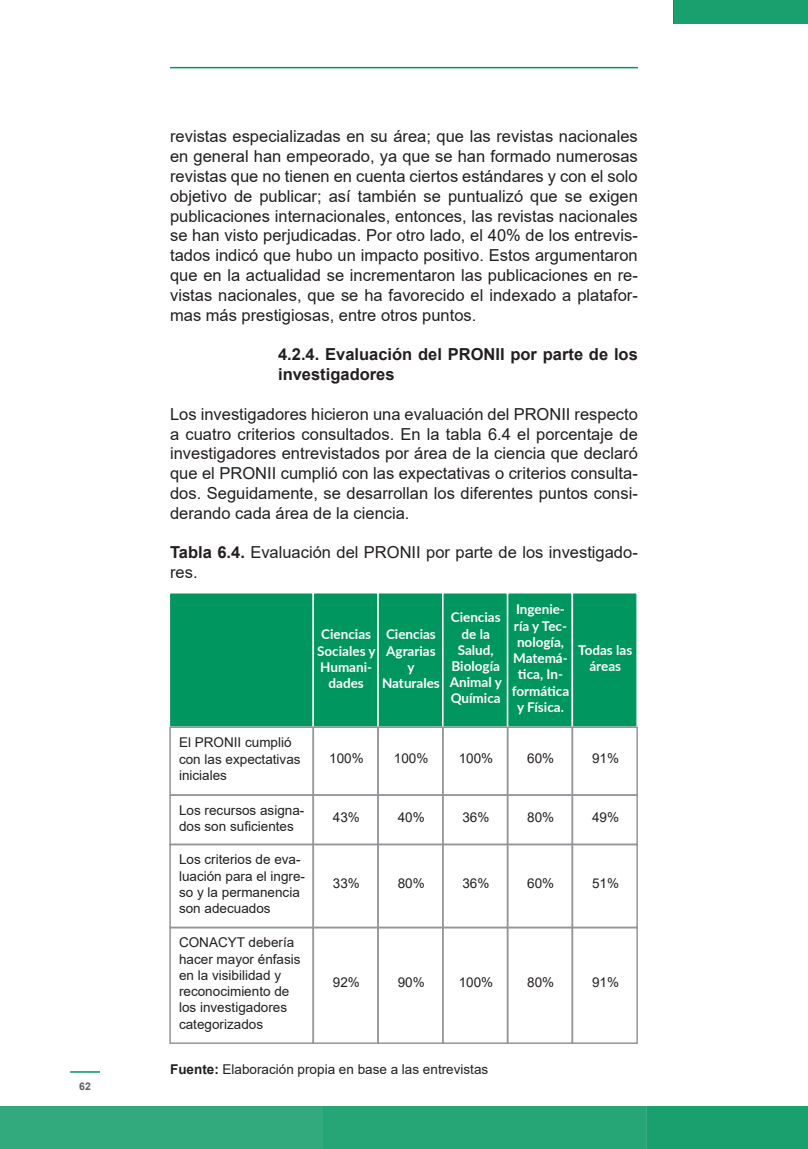
<style>
.page{position:relative;width:808px;height:1149px;background:#fff}
.page>*{position:absolute;margin:0;border:0;box-sizing:border-box;transform-origin:0 0}
.t1{font:16.5px/19.8px "Arial";color:#231f20;text-align:justify}
.t2{font:700 16.5px/19.8px "Arial";color:#231f20}
.t3{font:13.5px/16.2px "Arial";color:#231f20}
.t4{font:700 13.5px/16.2px "Lato";color:#fff;text-align:center}
.t5{font:700 10.5px "Arial";color:#5e5f5f}
.s1{font-weight:700}
</style>
<div class="page">
<div style="left:674px;top:0;width:134px;height:23px;background:#19a06e"></div>
<div style="left:0;top:1106px;width:323px;height:42px;background:#32aa7e"></div>
<div style="left:323px;top:1106px;width:323px;height:42px;background:#26a576"></div>
<div style="left:646px;top:1106px;width:162px;height:42px;background:#19a06e"></div>
<hr style="left:170px;top:67px;width:468px;height:1px;background:#00965f">
<hr style="left:70px;top:1070px;width:30px;height:2px;background:#00965f">
<div style="left:169px;top:591px;width:145px;height:136px;background:#00965f;border:2px solid #fff"></div>
<div style="left:312px;top:591px;width:67px;height:136px;background:#00965f;border:2px solid #fff"></div>
<div style="left:377px;top:591px;width:67px;height:136px;background:#00965f;border:2px solid #fff"></div>
<div style="left:442px;top:591px;width:66px;height:136px;background:#00965f;border:2px solid #fff"></div>
<div style="left:507px;top:591px;width:66px;height:136px;background:#00965f;border:2px solid #fff"></div>
<div style="left:572px;top:591px;width:66px;height:136px;background:#00965f;border:2px solid #fff"></div>
<div style="left:169px;top:726px;width:145px;height:69px;border:2px solid #939598"></div>
<div style="left:169px;top:794px;width:145px;height:50px;border:2px solid #939598"></div>
<div style="left:169px;top:926px;width:145px;height:117px;border:2px solid #939598"></div>
<div style="left:169px;top:843px;width:145px;height:84px;border:2px solid #939598"></div>
<div style="left:312px;top:726px;width:67px;height:69px;border:2px solid #939598"></div>
<div style="left:312px;top:794px;width:67px;height:50px;border:2px solid #939598"></div>
<div style="left:312px;top:926px;width:67px;height:117px;border:2px solid #939598"></div>
<div style="left:312px;top:843px;width:67px;height:84px;border:2px solid #939598"></div>
<div style="left:377px;top:726px;width:67px;height:69px;border:2px solid #939598"></div>
<div style="left:377px;top:794px;width:67px;height:50px;border:2px solid #939598"></div>
<div style="left:377px;top:926px;width:67px;height:117px;border:2px solid #939598"></div>
<div style="left:377px;top:843px;width:67px;height:84px;border:2px solid #939598"></div>
<div style="left:442px;top:726px;width:66px;height:69px;border:2px solid #939598"></div>
<div style="left:442px;top:794px;width:66px;height:50px;border:2px solid #939598"></div>
<div style="left:442px;top:926px;width:66px;height:117px;border:2px solid #939598"></div>
<div style="left:442px;top:843px;width:66px;height:84px;border:2px solid #939598"></div>
<div style="left:507px;top:726px;width:66px;height:69px;border:2px solid #939598"></div>
<div style="left:507px;top:794px;width:66px;height:50px;border:2px solid #939598"></div>
<div style="left:507px;top:926px;width:66px;height:117px;border:2px solid #939598"></div>
<div style="left:507px;top:843px;width:66px;height:84px;border:2px solid #939598"></div>
<div style="left:572px;top:726px;width:66px;height:69px;border:2px solid #939598"></div>
<div style="left:572px;top:794px;width:66px;height:50px;border:2px solid #939598"></div>
<div style="left:572px;top:926px;width:66px;height:117px;border:2px solid #939598"></div>
<div style="left:572px;top:843px;width:66px;height:84px;border:2px solid #939598"></div>
<p class="t5" style="left:79px;top:1078px;width:13px">62</p>
<p class="t1" style="left:170px;top:126px;width:469px">revistas especializadas en su área; que las revistas nacionales en general han empeorado, ya que se han formado numerosas revistas que no tienen en cuenta ciertos estándares y con el solo objetivo de publicar; así también se puntualizó que se exigen publicaciones internacionales, entonces, las revistas nacionales se han visto perjudicadas. Por otro lado, el 40% de los entrevis&shy;tados indicó que hubo un impacto positivo. Estos argumentaron que en la actualidad se incrementaron las publicaciones en re&shy;vistas nacionales, que se ha favorecido el indexado a platafor&shy;mas más prestigiosas, entre otros puntos.</p>
<p class="t2" style="left:278px;top:344px;width:361px">4.2.4. Evaluación del PRONII por parte de los investigadores</p>
<p class="t1" style="left:170px;top:404px;width:469px">Los investigadores hicieron una evaluación del PRONII respecto a cuatro criterios consultados. En la tabla 6.4 el porcentaje de investigadores entrevistados por área de la ciencia que declaró que el PRONII cumplió con las expectativas o criterios consulta&shy;dos. Seguidamente, se desarrollan los diferentes puntos consi&shy;derando cada área de la ciencia.</p>
<p class="t1" style="left:170px;top:542px;width:469px"><span class="s1">Tabla 6.4.</span> Evaluación del PRONII por parte de los investigado&shy;res.</p>
<p class="t3" style="left:179px;top:734px;width:123px">El PRONII cumplió con las expectativas iniciales</p>
<p class="t3" style="left:179px;top:801px;width:127px">Los recursos asigna&shy;dos son suficientes</p>
<p class="t3" style="left:179px;top:851px;width:128px">Los criterios de eva&shy;luación para el ingre&shy;so y la permanencia son adecuados</p>
<p class="t3" style="left:179px;top:934px;width:123px">CONACYT debería hacer mayor énfasis en la visibilidad y reconocimiento de los investigadores categorizados</p>
<p class="t4" style="left:317px;top:625px;width:60px">Ciencias<br>Sociales y<br>Humani&shy;dades</p>
<p class="t4" style="left:386px;top:625px;width:51px">Ciencias<br>Agrarias y</p>
<p class="t4" style="left:382px;top:674px;width:59px">Naturales</p>
<p class="t4" style="left:450px;top:608px;width:53px">Ciencias de la<br>Salud,<br>Biología<br>Animal y<br>Química</p>
<p class="t4" style="left:512px;top:600px;width:59px">Ingenie&shy;ría y Tec&shy;nología,<br>Matemá&shy;tica, In&shy;formática y Física.</p>
<p class="t4" style="left:578px;top:641px;width:56px">Todas las áreas</p>
<p class="t3" style="left:329px;top:749px;width:36px">100%</p>
<p class="t3" style="left:394px;top:749px;width:36px">100%</p>
<p class="t3" style="left:459px;top:749px;width:36px">100%</p>
<p class="t3" style="left:527px;top:749px;width:29px">60%</p>
<p class="t3" style="left:592px;top:749px;width:29px">91%</p>
<p class="t3" style="left:333px;top:808px;width:29px">43%</p>
<p class="t3" style="left:398px;top:808px;width:29px">40%</p>
<p class="t3" style="left:462px;top:808px;width:29px">36%</p>
<p class="t3" style="left:527px;top:808px;width:29px">80%</p>
<p class="t3" style="left:592px;top:808px;width:29px">49%</p>
<p class="t3" style="left:333px;top:874px;width:29px">33%</p>
<p class="t3" style="left:398px;top:874px;width:29px">80%</p>
<p class="t3" style="left:462px;top:874px;width:29px">36%</p>
<p class="t3" style="left:527px;top:874px;width:29px">60%</p>
<p class="t3" style="left:592px;top:874px;width:29px">51%</p>
<p class="t3" style="left:333px;top:974px;width:29px">92%</p>
<p class="t3" style="left:398px;top:974px;width:29px">90%</p>
<p class="t3" style="left:459px;top:974px;width:36px">100%</p>
<p class="t3" style="left:527px;top:974px;width:29px">80%</p>
<p class="t3" style="left:592px;top:974px;width:29px">91%</p>
<p class="t3" style="left:170px;top:1060px;width:320px"><span class="s1">Fuente:</span> Elaboración propia en base a las entrevistas</p>
</div>
